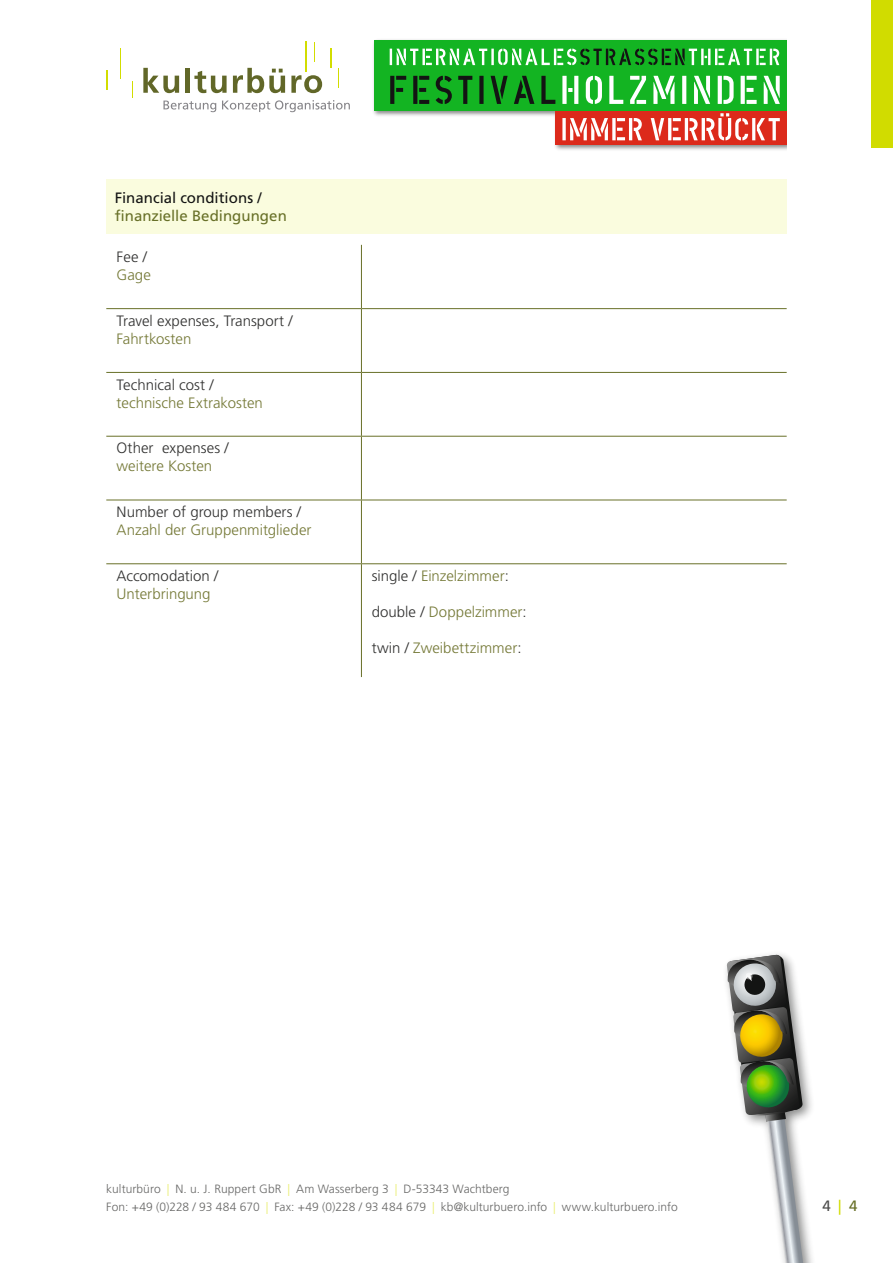
<style>
.page{position:relative;width:893px;height:1263px;background:#fff}
.page>*{position:absolute;margin:0;border:0;box-sizing:border-box;transform-origin:0 0}
.t1{font:300 15px "Frutiger LT Pro";color:#757937}
.t2{font:300 15px "Frutiger LT Pro";color:#313130}
.t3{font:15px "Frutiger LT Pro";color:#687028}
.t4{font:15px "Frutiger LT Pro";color:#131413}
.t5{font:15px "Frutiger LT Pro";color:#4d4d4c}
.t6{font:300 12px/18px "Frutiger LT Pro";letter-spacing:.005em;color:#686867}
.s1{color:#313130}
.s2{color:#eaee72}
.s3{color:#d1dc00}
.s4{color:#687028}
</style>
<div class="page">
<div style="left:872px;top:0;width:21px;height:148px;background:#d1dc00"></div>
<div style="left:106px;top:180px;width:681px;height:54px;background:#fafcde"></div>
<hr style="left:361px;top:245px;width:1px;height:63px;background:#687028">
<hr style="left:106px;top:308px;width:255px;height:1px;background:#687028">
<hr style="left:361px;top:308px;width:426px;height:1px;background:#687028">
<hr style="left:361px;top:309px;width:1px;height:63px;background:#687028">
<hr style="left:106px;top:372px;width:255px;height:1px;background:#687028">
<hr style="left:361px;top:372px;width:426px;height:1px;background:#687028">
<hr style="left:361px;top:373px;width:1px;height:63px;background:#687028">
<hr style="left:106px;top:436px;width:255px;height:1px;background:#687028">
<hr style="left:361px;top:436px;width:426px;height:1px;background:#687028">
<hr style="left:361px;top:437px;width:1px;height:63px;background:#687028">
<hr style="left:106px;top:500px;width:255px;height:1px;background:#687028">
<hr style="left:361px;top:500px;width:426px;height:1px;background:#687028">
<hr style="left:361px;top:500px;width:1px;height:63px;background:#687028">
<hr style="left:106px;top:563px;width:255px;height:1px;background:#687028">
<hr style="left:361px;top:563px;width:426px;height:1px;background:#687028">
<hr style="left:361px;top:564px;width:1px;height:113px;background:#687028">
<img style="left:770px;top:954px;width:43px;height:309px">
<svg style="left:726px;top:955px;width:77px;height:308px"></svg>
<img style="left:373px;top:39px;width:414px;height:111px">
<div style="left:374px;top:41px;width:413px;height:70px;background:#13b422"></div>
<svg style="left:396px;top:88px;width:7px;height:4px"></svg>
<svg style="left:396px;top:76px;width:10px;height:4px"></svg>
<svg style="left:390px;top:76px;width:4px;height:28px"></svg>
<hr style="left:419px;top:100px;width:10px;height:4px;background:#131413">
<svg style="left:419px;top:88px;width:7px;height:4px"></svg>
<svg style="left:419px;top:76px;width:10px;height:4px"></svg>
<svg style="left:413px;top:76px;width:4px;height:28px"></svg>
<svg style="left:436px;top:76px;width:16px;height:28px"></svg>
<svg style="left:458px;top:76px;width:14px;height:28px"></svg>
<div style="left:479px;top:76px;width:5px;height:28px;background:#131413"></div>
<svg style="left:491px;top:76px;width:17px;height:28px"></svg>
<svg style="left:514px;top:76px;width:20px;height:28px"></svg>
<svg style="left:541px;top:76px;width:14px;height:28px"></svg>
<svg style="left:574px;top:76px;width:4px;height:28px"></svg>
<svg style="left:568px;top:88px;width:4px;height:4px"></svg>
<div style="left:562px;top:76px;width:5px;height:28px;background:#fff"></div>
<svg style="left:586px;top:76px;width:16px;height:28px"></svg>
<svg style="left:609px;top:76px;width:14px;height:28px"></svg>
<svg style="left:630px;top:76px;width:16px;height:28px"></svg>
<svg style="left:653px;top:76px;width:22px;height:28px"></svg>
<svg style="left:682px;top:76px;width:4px;height:28px"></svg>
<svg style="left:694px;top:76px;width:16px;height:28px"></svg>
<svg style="left:718px;top:76px;width:16px;height:28px"></svg>
<svg style="left:746px;top:100px;width:11px;height:4px"></svg>
<svg style="left:746px;top:88px;width:7px;height:4px"></svg>
<svg style="left:746px;top:76px;width:11px;height:4px"></svg>
<svg style="left:741px;top:76px;width:4px;height:28px"></svg>
<svg style="left:764px;top:76px;width:16px;height:28px"></svg>
<div style="left:555px;top:111px;width:232px;height:34px;background:#dc2a1b"></div>
<svg style="left:390px;top:49px;width:28px;height:16px"></svg>
<hr style="left:422px;top:49px;width:3px;height:16px;background:#fff">
<svg style="left:426px;top:49px;width:61px;height:16px"></svg>
<hr style="left:491px;top:49px;width:3px;height:16px;background:#fff">
<svg style="left:498px;top:49px;width:199px;height:16px"></svg>
<hr style="left:701px;top:49px;width:3px;height:16px;background:#fff">
<svg style="left:704px;top:49px;width:48px;height:16px"></svg>
<hr style="left:756px;top:49px;width:3px;height:16px;background:#fff">
<svg style="left:760px;top:49px;width:19px;height:16px"></svg>
<svg style="left:562px;top:118px;width:4px;height:22px"></svg>
<svg style="left:570px;top:118px;width:38px;height:22px"></svg>
<svg style="left:612px;top:118px;width:4px;height:22px"></svg>
<svg style="left:617px;top:118px;width:25px;height:22px"></svg>
<svg style="left:651px;top:118px;width:13px;height:22px"></svg>
<hr style="left:668px;top:118px;width:3px;height:22px;background:#fff">
<svg style="left:673px;top:113px;width:107px;height:27px"></svg>
<svg style="left:143px;top:68px;width:36px;height:25px"></svg>
<div style="left:185px;top:68px;width:5px;height:25px;background:#616728"></div>
<svg style="left:194px;top:71px;width:33px;height:22px"></svg>
<svg style="left:233px;top:68px;width:52px;height:25px"></svg>
<svg style="left:291px;top:75px;width:31px;height:18px"></svg>
<svg style="left:106px;top:70px;width:2px;height:19px"></svg>
<hr style="left:120px;top:49px;width:1px;height:30px;background:#d2dd00">
<hr style="left:330px;top:48px;width:2px;height:20px;background:#d2dd00">
<svg style="left:314px;top:42px;width:1px;height:20px"></svg>
<hr style="left:306px;top:41px;width:1px;height:30px;background:#d2dd00">
<svg style="left:132px;top:81px;width:1px;height:17px"></svg>
<svg style="left:163px;top:101px;width:53px;height:11px"></svg>
<svg style="left:222px;top:100px;width:128px;height:12px"></svg>
<p class="t4" style="left:115px;top:189px;width:148px">Financial conditions /</p>
<p class="t3" style="left:115px;top:207px;width:174px">finanzielle Bedingungen</p>
<p class="t2" style="left:117px;top:248px;width:32px">Fee /</p>
<p class="t1" style="left:117px;top:266px;width:36px">Gage</p>
<p class="t2" style="left:117px;top:312px;width:178px">Travel expenses, Transport /</p>
<p class="t1" style="left:117px;top:330px;width:76px">Fahrtkosten</p>
<p class="t2" style="left:117px;top:376px;width:99px">Technical cost /</p>
<p class="t1" style="left:117px;top:394px;width:148px">technische Extrakosten</p>
<p class="t2" style="left:117px;top:440px;width:114px">Other expenses /</p>
<p class="t1" style="left:117px;top:458px;width:97px">weitere Kosten</p>
<p class="t2" style="left:117px;top:503px;width:186px">Number of group members /</p>
<p class="t1" style="left:117px;top:521px;width:196px">Anzahl der Gruppenmitglieder</p>
<p class="t2" style="left:117px;top:567px;width:103px">Accomodation /</p>
<p class="t1" style="left:117px;top:585px;width:96px">Unterbringung</p>
<p class="t1" style="left:372px;top:567px;width:139px"><span class="s1">single /</span> Einzelzimmer<span class="s1">:</span></p>
<p class="t1" style="left:372px;top:603px;width:157px"><span class="s1">double /</span> Doppelzimmer<span class="s1">:</span></p>
<p class="t1" style="left:372px;top:639px;width:151px"><span class="s1">twin /</span> Zweibettzimmer<span class="s1">:</span></p>
<p class="t6" style="left:106px;top:1180px;width:573px">kulturbüro <span class="s2">|</span> N. u. J. Ruppert GbR <span class="s2">|</span> Am Wasserberg 3 <span class="s2">|</span> D-53343 Wachtberg<br>Fon: +49 (0)228 / 93 484 670 <span class="s2">|</span> Fax: +49 (0)228 / 93 484 679 <span class="s2">|</span> kb@kulturbuero.info <span class="s2">|</span> www.kulturbuero.info</p>
<p class="t5" style="left:822px;top:1197px;width:37px">4<span class="s3">|</span><span class="s4">4</span></p>
</div>
